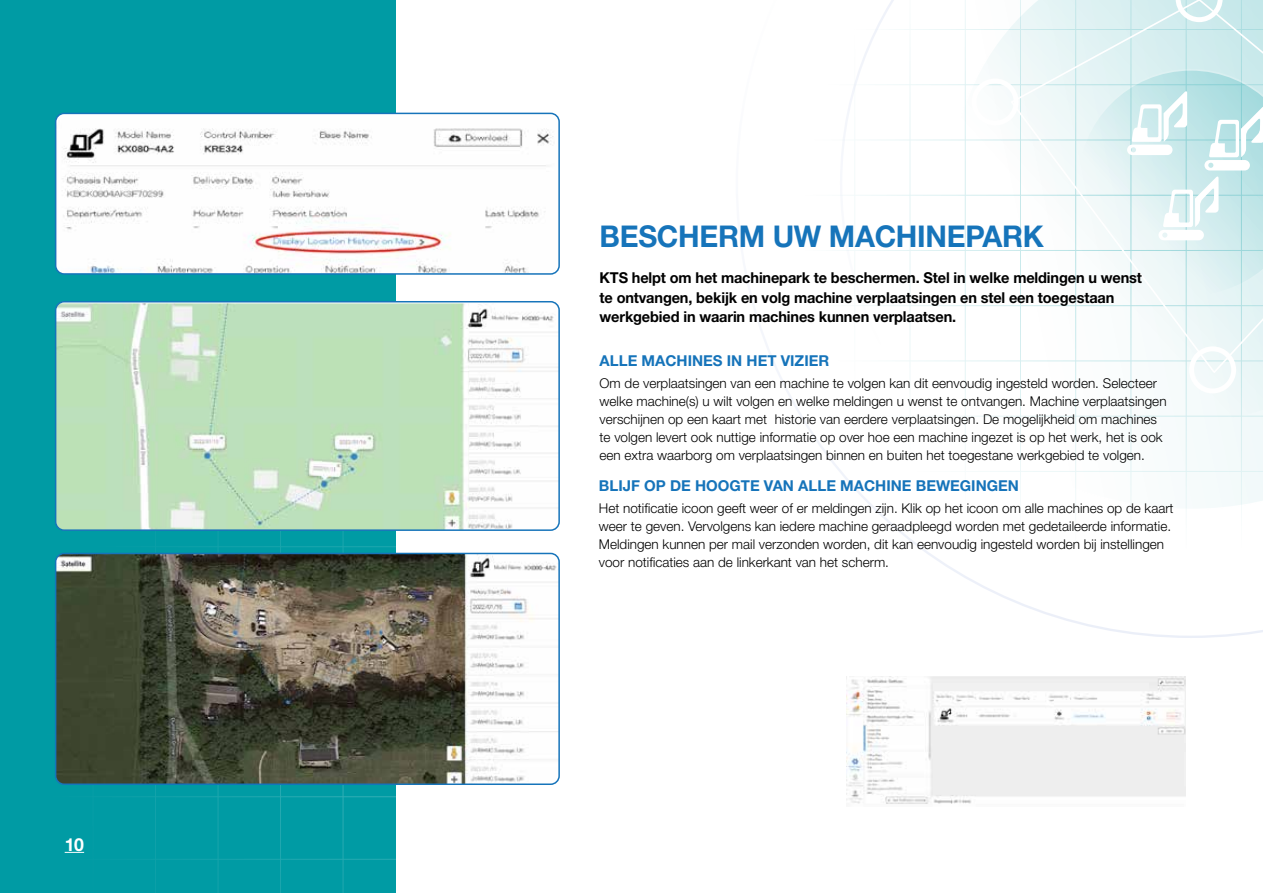
<style>
.page{position:relative;width:1263px;height:893px;background:#fff}
.page>*{position:absolute;margin:0;border:0;box-sizing:border-box;transform-origin:0 0}
.t1{font:700 30px "Helvetica Neue LT Std";letter-spacing:-.01em;color:#1674ba}
.t2{font:700 18px "Helvetica Neue LT Std";color:#fff}
.t3{font:700 15px/19.5px "Helvetica Neue LT Std";letter-spacing:-.01em;color:#000}
.t4{font:700 15px "Helvetica Neue LT Std";color:#1674ba}
.t5{font:300 13.5px/18px "Helvetica Neue LT Std";color:#000}
</style>
<div class="page">
<div style="left:0;top:0;width:395px;height:893px;background:#009ba4"></div>
<hr style="left:30px;top:443px;width:1px;height:450px;background:#fff">
<hr style="left:93px;top:443px;width:1px;height:450px;background:#fff">
<hr style="left:155px;top:443px;width:1px;height:450px;background:#fff">
<hr style="left:218px;top:443px;width:1px;height:450px;background:#fff">
<hr style="left:280px;top:443px;width:1px;height:450px;background:#fff">
<hr style="left:343px;top:443px;width:1px;height:450px;background:#fff">
<hr style="left:0;top:859px;width:395px;height:1px;background:#fff">
<hr style="left:0;top:796px;width:395px;height:1px;background:#fff">
<hr style="left:0;top:734px;width:395px;height:1px;background:#fff">
<hr style="left:0;top:671px;width:395px;height:1px;background:#fff">
<hr style="left:0;top:609px;width:395px;height:1px;background:#fff">
<hr style="left:0;top:546px;width:395px;height:1px;background:#fff">
<hr style="left:0;top:484px;width:395px;height:1px;background:#fff">
<hr style="left:523px;top:0;width:1px;height:549px;background:#009ba4">
<hr style="left:578px;top:0;width:1px;height:549px;background:#009ba4">
<hr style="left:633px;top:0;width:1px;height:549px;background:#009ba4">
<hr style="left:689px;top:0;width:1px;height:549px;background:#009ba4">
<hr style="left:524px;top:471px;width:739px;height:1px;background:#009ba4">
<hr style="left:524px;top:416px;width:739px;height:1px;background:#009ba4">
<hr style="left:524px;top:361px;width:739px;height:1px;background:#009ba4">
<hr style="left:524px;top:305px;width:739px;height:1px;background:#009ba4">
<hr style="left:524px;top:250px;width:739px;height:1px;background:#009ba4">
<hr style="left:524px;top:195px;width:739px;height:1px;background:#009ba4">
<hr style="left:524px;top:140px;width:739px;height:1px;background:#009ba4">
<hr style="left:524px;top:84px;width:739px;height:1px;background:#009ba4">
<hr style="left:524px;top:29px;width:739px;height:1px;background:#009ba4">
<img style="left:56px;top:113px;width:503px;height:159px">
<div style="left:55px;top:113px;width:505px;height:162px;border:2px solid #1674ba;border-radius:9px"></div>
<img style="left:58px;top:304px;width:501px;height:224px">
<div style="left:55px;top:301px;width:505px;height:230px;border:2px solid #1674ba;border-radius:9px"></div>
<img style="left:56px;top:553px;width:503px;height:231px">
<div style="left:55px;top:553px;width:505px;height:232px;border:2px solid #1674ba;border-radius:9px"></div>
<img style="left:846px;top:676px;width:340px;height:128px">
<svg style="left:736px;top:29px;width:527px;height:609px"></svg>
<svg style="left:840px;top:29px;width:423px;height:505px"></svg>
<svg style="left:863px;top:0;width:400px;height:510px"></svg>
<svg style="left:951px;top:0;width:312px;height:423px"></svg>
<div style="left:971px;top:78px;width:48px;height:48px;border:5px solid #fff;border-radius:50%"></div>
<svg style="left:1009px;top:0;width:254px;height:375px"></svg>
<div style="left:1189px;top:346px;width:47px;height:47px;border:5px solid #fff;border-radius:50%"></div>
<svg style="left:65px;top:852px;width:19px;height:1px"></svg>
<h2 class="t2" style="left:65px;top:833px;width:21px">10</h2>
<h1 class="t1" style="left:600px;top:218px;width:446px">BESCHERM UW MACHINEPARK</h1>
<p class="t3" style="left:600px;top:268px;width:544px">KTS helpt om het machinepark te beschermen. Stel in welke meldingen u wenst te ontvangen, bekijk en volg machine verplaatsingen en stel een toegestaan werkgebied in waarin machines kunnen verplaatsen.</p>
<p class="t4" style="left:600px;top:351px;width:231px">ALLE MACHINES IN HET VIZIER</p>
<p class="t5" style="left:600px;top:374px;width:568px">Om de verplaatsingen van een machine te volgen kan dit eenvoudig ingesteld worden. Selecteer welke machine(s) u wilt volgen en welke meldingen u wenst te ontvangen. Machine verplaatsingen verschijnen op een kaart met historie van eerdere verplaatsingen. De mogelijkheid om machines te volgen levert ook nuttige informatie op over hoe een machine ingezet is op het werk, het is ook een extra waarborg om verplaatsingen binnen en buiten het toegestane werkgebied te volgen.</p>
<p class="t4" style="left:599px;top:477px;width:422px">BLIJF OP DE HOOGTE VAN ALLE MACHINE BEWEGINGEN</p>
<p class="t5" style="left:599px;top:499px;width:576px">Het notificatie icoon geeft weer of er meldingen zijn. Klik op het icoon om alle machines op de kaart weer te geven. Vervolgens kan iedere machine geraadpleegd worden met gedetaileerde informatie.<br>Meldingen kunnen per mail verzonden worden, dit kan eenvoudig ingesteld worden bij instellingen voor notificaties aan de linkerkant van het scherm.</p>
</div>
